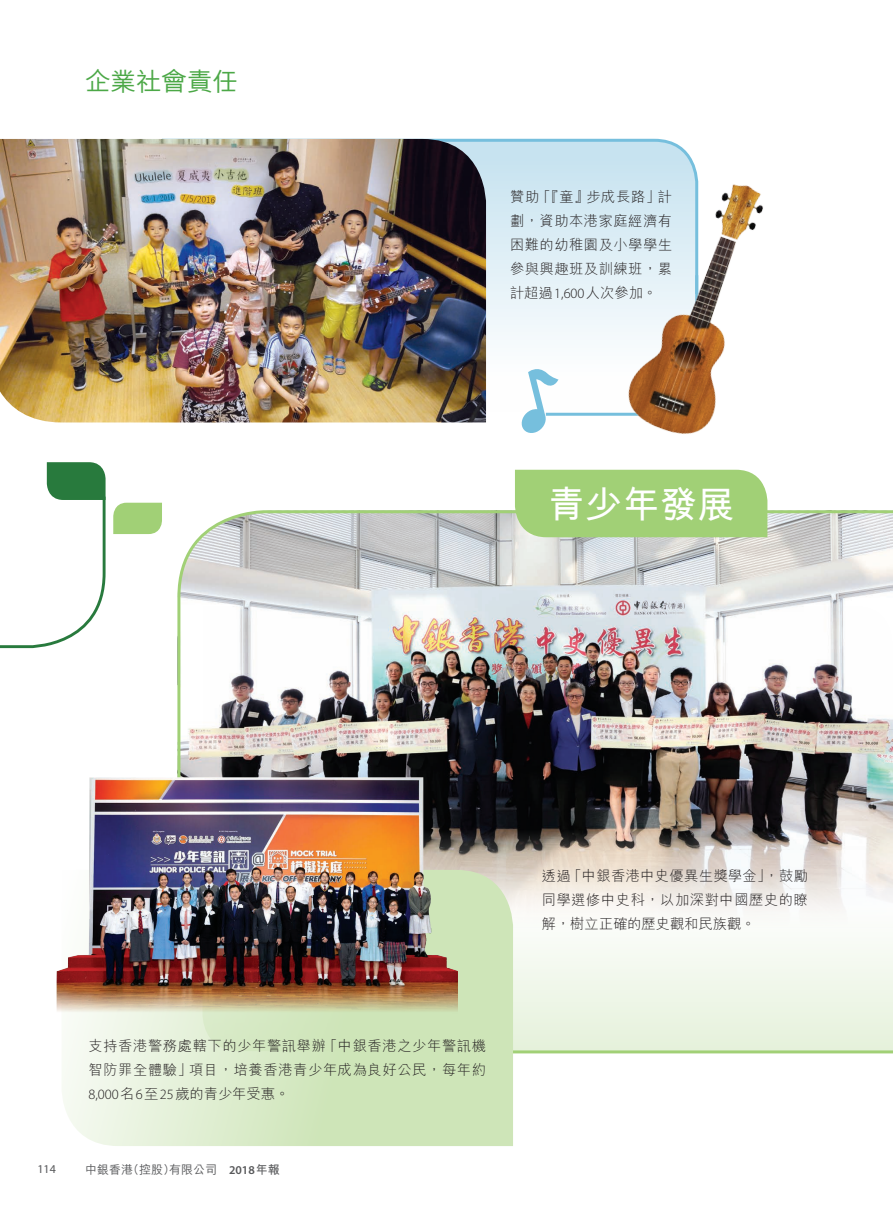
<style>
.page{position:relative;width:893px;height:1212px;background:#fff}
.page>*{position:absolute;margin:0;border:0;box-sizing:border-box;transform-origin:0 0}
.t1{font:700 37.5px "M Hei HK";color:#fff}
.t2{font:500 25.5px "M Hei HK";color:#4ca847}
.t3{font:300 14.25px/24px "M Hei HK";letter-spacing:.035em;color:#231f20;text-align:justify}
.t4{font:500 12px "M Hei HK";color:#57585a}
.t5{font:12px "Myriad Pro";color:#57585a}
.s1{font-family:"Myriad Pro"}
.s2{font-family:"Myriad Pro";font-weight:600}
.s3{font-weight:700}
</style>
<div class="page">
<svg style="left:177px;top:509px;width:716px;height:248px"></svg>
<svg style="left:0;top:462px;width:106px;height:187px"></svg>
<svg style="left:113px;top:503px;width:49px;height:31px"></svg>
<img style="left:202px;top:605px;width:691px;height:445px">
<svg style="left:486px;top:297px;width:34px;height:99px;fill:#f6fafc"></svg>
<svg style="left:162px;top:138px;width:390px;height:159px"></svg>
<hr style="left:447px;top:1050px;width:446px;height:3px;background:#a1d076">
<svg style="left:62px;top:870px;width:451px;height:276px;fill:#cfe5ba"></svg>
<img style="left:56px;top:757px;width:401px;height:273px">
<svg style="left:520px;top:272px;width:32px;height:161px"></svg>
<img style="left:552px;top:138px;width:211px;height:332px">
<img style="left:0;top:139px;width:486px;height:283px">
<div style="left:515px;top:470px;width:252px;height:67px;background:#a1d076"></div>
<h2 class="t2" style="left:85px;top:63px;width:154px">企業社會責任</h2>
<p class="t3" style="left:510px;top:184px;width:164px">贊助「『童』步成長路」計劃，資助本港家庭經濟有困難的幼稚園及小學學生參與興趣班及訓練班，累計超過<span class="s1">1,600</span>人次參加。</p>
<h1 class="t1" style="left:547px;top:477px;width:189px">青少年發展</h1>
<p class="t3" style="left:89px;top:1033px;width:399px">支持香港警務處轄下的少年警訊舉辦「中銀香港之少年警訊機智防罪全體驗」項目，培養香港青少年成為良好公民，每年約<span class="s1">8,000</span>名<span class="s1">6</span>至<span class="s1">25</span>歲的青少年受惠。</p>
<p class="t5" style="left:37px;top:1161px;width:20px">114</p>
<p class="t4" style="left:85px;top:1160px;width:196px">中銀香港（控股）有限公司 <span class="s2">2018</span><span class="s3">年報</span></p>
<p class="t3" style="left:542px;top:863px;width:268px">透過「中銀香港中史優異生獎學金」，鼓勵同學選修中史科，以加深對中國歷史的瞭解，樹立正確的歷史觀和民族觀。</p>
</div>
